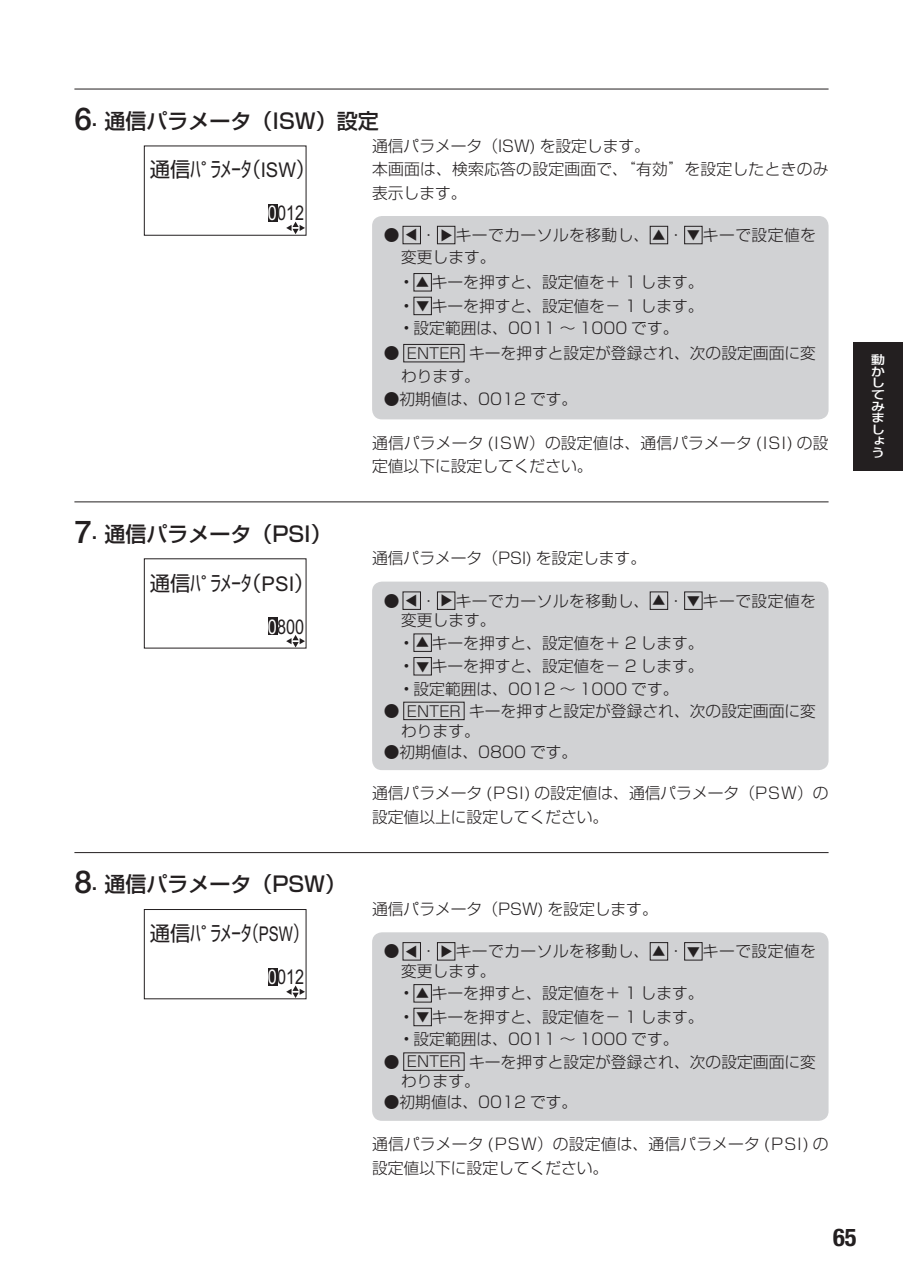
<style>
.page{position:relative;width:903px;height:1275px;background:#fff}
.page>*{position:absolute;margin:0;border:0;box-sizing:border-box;transform-origin:0 0}
.t1{font:700 condensed 24.5px "Helvetica Neue LT Pro";color:#231f20}
.t2{font:21px "Shin Go Pro Medium 90 msp RKSJ H";color:#231f20}
.t3{font:20.3px "Shin Go Pro Regular 90 msp RKSJ H";color:#231f20}
.t4{font:20.3px "Arial";color:#231f20;scale:.8 1}
.t5{font:16.62px "Shin Go Pro Medium 90 msp RKSJ H";color:#231f20;scale:.8 1}
.t6{font:15.75px/22.9px "Shin Go Pro Light 90 msp RKSJ H";color:#231f20}
.t7{font:15.75px "Shin Go Pro Light 90 msp RKSJ H";letter-spacing:.03em;color:#231f20}
.t8{font:15.75px/23.6px "Shin Go Pro Light 90 msp RKSJ H";letter-spacing:.02em;color:#231f20}
.t9{font:11.55px/11.5px "Shin Go Pro Medium 90 msp RKSJ H";color:#fff;text-align:justify;scale:1.2 1}
.s1{font-family:"Helvetica Neue LT Pro";font-weight:500;font-size:31.5px}
.s2{font-family:"Arial"}
.s3{color:#fff}
.s4{font-family:"Shin Go Pro Medium 90 msp RKSJ H";font-size:16.62px}
.s5{font-size:14.88px}
</style>
<div class="page">
<div style="left:853px;top:342px;width:50px;height:129px;background:#231f20"></div>
<hr style="left:74px;top:89px;width:754px;height:1px;background:#231f20">
<hr style="left:74px;top:501px;width:754px;height:1px;background:#231f20">
<hr style="left:74px;top:852px;width:754px;height:1px;background:#231f20">
<svg style="left:286px;top:222px;width:18px;height:12px"></svg>
<div style="left:268px;top:204px;width:10px;height:17px;background:#231f20"></div>
<div style="left:144px;top:146px;width:162px;height:90px;border:1px solid #231f20"></div>
<div style="left:372px;top:216px;width:456px;height:203px;background:#d1d2d4;border-radius:10px"></div>
<div style="left:403px;top:226px;width:18px;height:18px;border:1px solid #231f20"></div>
<div style="left:437px;top:226px;width:18px;height:18px;border:1px solid #231f20"></div>
<div style="left:650px;top:226px;width:18px;height:18px;border:1px solid #231f20"></div>
<div style="left:684px;top:226px;width:18px;height:18px;border:1px solid #231f20"></div>
<div style="left:413px;top:273px;width:19px;height:18px;border:1px solid #231f20"></div>
<div style="left:413px;top:297px;width:19px;height:18px;border:1px solid #231f20"></div>
<div style="left:403px;top:344px;width:61px;height:18px;border:1px solid #231f20"></div>
<svg style="left:286px;top:635px;width:18px;height:11px"></svg>
<div style="left:268px;top:617px;width:10px;height:18px;background:#231f20"></div>
<div style="left:372px;top:582px;width:456px;height:188px;background:#d1d2d4;border-radius:10px"></div>
<div style="left:403px;top:591px;width:18px;height:19px;border:1px solid #231f20"></div>
<div style="left:437px;top:591px;width:18px;height:19px;border:1px solid #231f20"></div>
<div style="left:650px;top:591px;width:18px;height:19px;border:1px solid #231f20"></div>
<div style="left:684px;top:591px;width:18px;height:19px;border:1px solid #231f20"></div>
<div style="left:413px;top:633px;width:19px;height:19px;border:1px solid #231f20"></div>
<div style="left:413px;top:657px;width:19px;height:18px;border:1px solid #231f20"></div>
<div style="left:403px;top:702px;width:61px;height:18px;border:1px solid #231f20"></div>
<svg style="left:286px;top:985px;width:18px;height:12px"></svg>
<div style="left:268px;top:968px;width:10px;height:17px;background:#231f20"></div>
<div style="left:144px;top:909px;width:162px;height:90px;border:1px solid #231f20"></div>
<div style="left:372px;top:932px;width:456px;height:189px;background:#d1d2d4;border-radius:10px"></div>
<div style="left:403px;top:942px;width:18px;height:18px;border:1px solid #231f20"></div>
<div style="left:437px;top:942px;width:18px;height:18px;border:1px solid #231f20"></div>
<div style="left:650px;top:942px;width:18px;height:18px;border:1px solid #231f20"></div>
<div style="left:684px;top:942px;width:18px;height:18px;border:1px solid #231f20"></div>
<div style="left:413px;top:984px;width:19px;height:18px;border:1px solid #231f20"></div>
<div style="left:413px;top:1008px;width:19px;height:18px;border:1px solid #231f20"></div>
<div style="left:403px;top:1052px;width:61px;height:19px;border:1px solid #231f20"></div>
<h2 class="t2" style="left:74px;top:113px;width:306px"><span class="s1">6</span>. 通信パラメータ（ISW）設定</h2>
<p class="t3" style="left:150px;top:162px;width:166px">通信ﾊﾟﾗﾒｰﾀ（<span class="s2">ISW</span>）</p>
<p class="t4" style="left:268px;top:202px;width:47px"><span class="s3">0</span>012</p>
<p class="t8" style="left:372px;top:136px;width:458px">通信パラメータ（ISW) を設定します。<br>本画面は、検索応答の設定画面で、“有効”を設定したときのみ表示します。</p>
<p class="t6" style="left:384px;top:226px;width:17px">●</p>
<p class="t5" style="left:418px;top:228px;width:18px;rotate:90deg">▼</p>
<p class="t6" style="left:421px;top:226px;width:17px">・</p>
<p class="t5" style="left:440px;top:242px;width:18px;rotate:-90deg">▼</p>
<p class="t7" style="left:456px;top:229px;width:195px">キーでカーソルを移動し、</p>
<p class="t5" style="left:665px;top:241px;width:18px;rotate:-180deg">▼</p>
<p class="t7" style="left:668px;top:229px;width:149px">・ <span class="s4">▼</span> キーで設定値を</p>
<p class="t6" style="left:384px;top:247px;width:113px;line-height:24.8px;text-indent:17px">変更します。　•</p>
<p class="t6" style="left:384px;top:273px;width:321px;text-align:justify;text-indent:48px">キーを押すと、設定値を＋ 1 します。　 • <span class="s4">▼</span> キーを押すと、設定値を－ 1 します。　 • 設定範囲は、0011 ～ 1000 です。</p>
<p class="t6" style="left:401px;top:344px;width:416px;line-height:22.4px;text-indent:-17px">● <span class="s5">ENTER</span> キーを押すと設定が登録され、次の設定画面に変わります。</p>
<p class="t6" style="left:384px;top:390px;width:195px">●初期値は、0012 です。</p>
<p class="t6" style="left:372px;top:433px;width:458px;line-height:23.6px">通信パラメータ (ISW）の設定値は、通信パラメータ (ISI) の設定値以下に設定してください。</p>
<p class="t5" style="left:429px;top:288px;width:18px;rotate:-180deg">▼</p>
<h2 class="t2" style="left:74px;top:526px;width:259px"><span class="s1">7</span>. 通信パラメータ（PSI）</h2>
<p class="t3" style="left:150px;top:575px;width:166px">通信ﾊﾟﾗﾒｰﾀ（<span class="s2">PSI</span>）</p>
<p class="t4" style="left:268px;top:615px;width:47px"><span class="s3">0</span>800</p>
<h2 class="t2" style="left:74px;top:877px;width:273px"><span class="s1">8</span>. 通信パラメータ（PSW）</h2>
<p class="t3" style="left:150px;top:926px;width:160px">通信ﾊﾟﾗﾒｰﾀ（<span class="s2">PSW</span>）</p>
<p class="t4" style="left:268px;top:965px;width:47px"><span class="s3">0</span>012</p>
<p class="t6" style="left:372px;top:549px;width:276px">通信パラメータ（PSI) を設定します。</p>
<p class="t6" style="left:384px;top:591px;width:17px">●</p>
<p class="t5" style="left:418px;top:594px;width:18px;rotate:90deg">▼</p>
<p class="t6" style="left:421px;top:591px;width:17px">・</p>
<p class="t5" style="left:440px;top:607px;width:18px;rotate:-90deg">▼</p>
<p class="t7" style="left:456px;top:595px;width:195px">キーでカーソルを移動し、</p>
<p class="t5" style="left:665px;top:607px;width:18px;rotate:-180deg">▼</p>
<p class="t7" style="left:668px;top:595px;width:149px">・ <span class="s4">▼</span> キーで設定値を</p>
<p class="t6" style="left:384px;top:611px;width:113px;line-height:22.2px;text-indent:17px">変更します。　•</p>
<p class="t6" style="left:384px;top:633px;width:321px;text-align:justify;text-indent:48px">キーを押すと、設定値を＋ 2 します。　 • <span class="s4">▼</span> キーを押すと、設定値を－ 2 します。　 • 設定範囲は、0012 ～ 1000 です。</p>
<p class="t6" style="left:401px;top:703px;width:416px;line-height:19.8px;text-indent:-17px">● <span class="s5">ENTER</span> キーを押すと設定が登録され、次の設定画面に変わります。</p>
<p class="t6" style="left:384px;top:742px;width:195px">●初期値は、0800 です。</p>
<p class="t6" style="left:372px;top:784px;width:458px;line-height:23.6px">通信パラメータ (PSI) の設定値は、通信パラメータ（PSW）の設定値以上に設定してください。</p>
<p class="t5" style="left:429px;top:649px;width:18px;rotate:-180deg">▼</p>
<p class="t6" style="left:372px;top:900px;width:287px">通信パラメータ（PSW) を設定します。</p>
<p class="t6" style="left:384px;top:942px;width:17px">●</p>
<p class="t5" style="left:418px;top:945px;width:18px;rotate:90deg">▼</p>
<p class="t6" style="left:421px;top:942px;width:17px">・</p>
<p class="t5" style="left:440px;top:958px;width:18px;rotate:-90deg">▼</p>
<p class="t7" style="left:456px;top:945px;width:195px">キーでカーソルを移動し、</p>
<p class="t5" style="left:665px;top:957px;width:18px;rotate:-180deg">▼</p>
<p class="t7" style="left:668px;top:945px;width:149px">・ <span class="s4">▼</span> キーで設定値を</p>
<p class="t6" style="left:384px;top:962px;width:113px;line-height:22.2px;text-indent:17px">変更します。　•</p>
<p class="t6" style="left:384px;top:984px;width:321px;text-align:justify;text-indent:48px">キーを押すと、設定値を＋ 1 します。　 • <span class="s4">▼</span> キーを押すと、設定値を－ 1 します。　 • 設定範囲は、0011 ～ 1000 です。</p>
<p class="t6" style="left:401px;top:1054px;width:416px;line-height:19.8px;text-indent:-17px">● <span class="s5">ENTER</span> キーを押すと設定が登録され、次の設定画面に変わります。</p>
<p class="t6" style="left:384px;top:1093px;width:195px">●初期値は、0012 です。</p>
<p class="t6" style="left:372px;top:1134px;width:458px;line-height:23.6px">通信パラメータ (PSW）の設定値は、通信パラメータ (PSI) の設定値以下に設定してください。</p>
<p class="t5" style="left:429px;top:999px;width:18px;rotate:-180deg">▼</p>
<p class="t9" style="left:871px;top:355px;width:13px">動かしてみましょう</p>
<h1 class="t1" style="left:833px;top:1223px;width:25px">65</h1>
</div>
